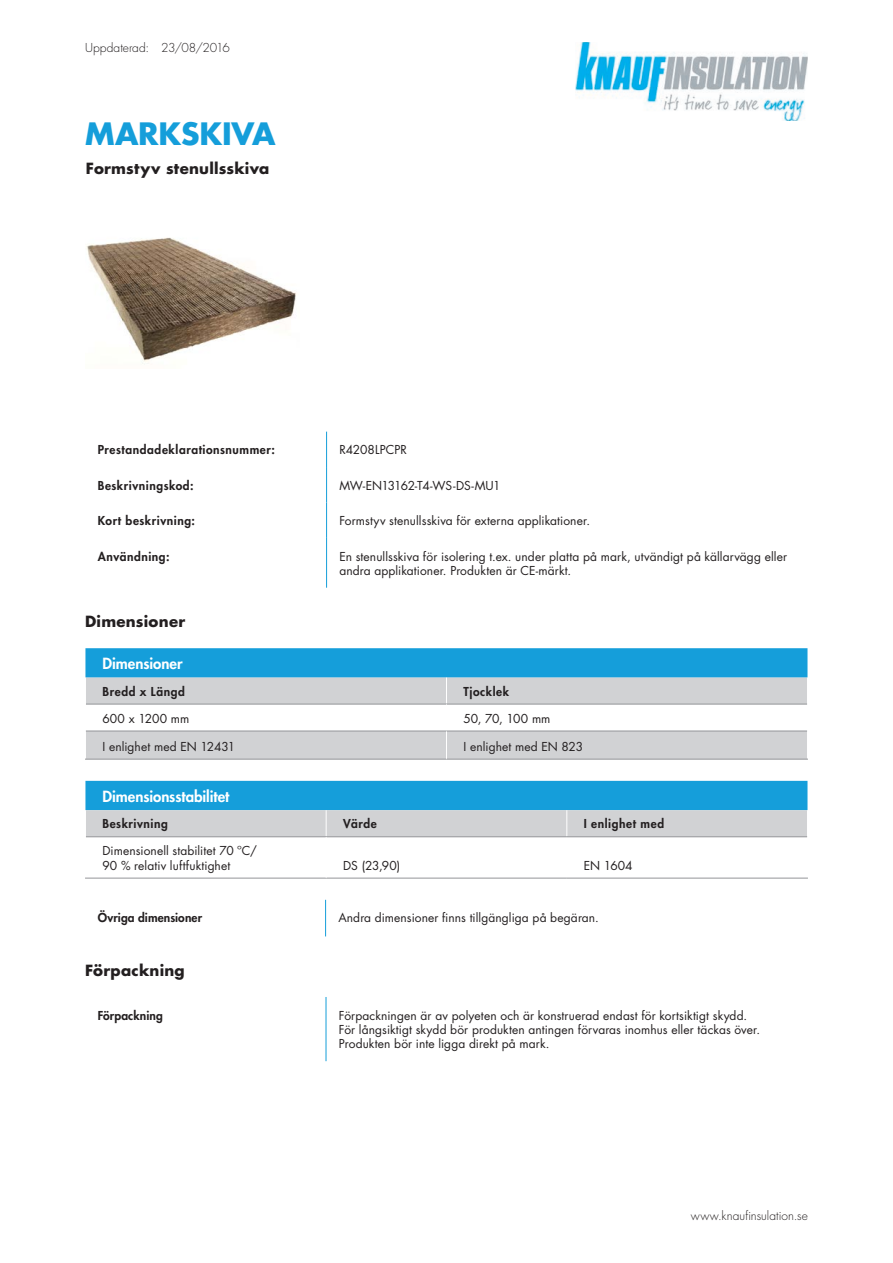
<style>
.page{position:relative;width:893px;height:1263px;background:#fff}
.page>*{position:absolute;margin:0;border:0;box-sizing:border-box;transform-origin:0 0}
.t1{font:700 30px "Futura Std";letter-spacing:-.005em;color:#159eda}
.t2{font:700 15px "Futura Std";letter-spacing:.015em;color:#231f20}
.t3{font:800 15px "Futura Std";letter-spacing:-.005em;color:#fff}
.t4{font:12px/14.4px "Futura Std";letter-spacing:.01em;color:#231f20}
.t5{font:800 12px "Futura Std";letter-spacing:.045em;color:#231f20}
.t6{font:300 12px "Futura Std";letter-spacing:.005em;color:#231f20}
.t7{font:800 12px "Futura Std";letter-spacing:.01em;color:#231f20}
.t8{font:12px "Futura Std";letter-spacing:-.04em;color:#231f20}
</style>
<div class="page">
<img style="left:86px;top:237px;width:211px;height:127px">
<hr style="left:326px;top:432px;width:1px;height:35px;background:#159eda">
<hr style="left:326px;top:467px;width:1px;height:35px;background:#159eda">
<hr style="left:326px;top:502px;width:1px;height:36px;background:#159eda">
<hr style="left:326px;top:538px;width:1px;height:50px;background:#159eda">
<hr style="left:85px;top:759px;width:361px;height:1px;background:#939598">
<hr style="left:446px;top:759px;width:362px;height:1px;background:#939598">
<svg style="left:85px;top:648px;width:723px;height:111px"></svg>
<svg style="left:85px;top:781px;width:723px;height:56px;background:#6eb6d7"></svg>
<hr style="left:85px;top:878px;width:241px;height:1px;background:#939598">
<hr style="left:326px;top:878px;width:241px;height:1px;background:#939598">
<hr style="left:567px;top:878px;width:241px;height:1px;background:#939598">
<hr style="left:326px;top:836px;width:241px;height:1px;background:#939598">
<hr style="left:567px;top:836px;width:240px;height:1px;background:#939598">
<hr style="left:325px;top:900px;width:1px;height:36px;background:#159eda">
<hr style="left:326px;top:997px;width:1px;height:64px;background:#159eda">
<img style="left:576px;top:43px;width:232px;height:78px">
<p class="t6" style="left:85px;top:41px;width:146px">Uppdaterad: 23/08/2016</p>
<h1 class="t1" style="left:85px;top:113px;width:192px">MARKSKIVA</h1>
<h2 class="t2" style="left:86px;top:158px;width:185px">Formstyv stenullsskiva</h2>
<p class="t5" style="left:98px;top:442px;width:179px">Prestandadeklarationsnummer:</p>
<p class="t4" style="left:339px;top:443px;width:69px">R4208LPCPR</p>
<p class="t5" style="left:98px;top:478px;width:97px">Beskrivningskod:</p>
<p class="t8" style="left:339px;top:478px;width:163px">MW-EN13162-T4-WS-DS-MU1</p>
<p class="t5" style="left:98px;top:513px;width:99px">Kort beskrivning:</p>
<p class="t4" style="left:339px;top:514px;width:252px">Formstyv stenullsskiva för externa applikationer.</p>
<p class="t5" style="left:98px;top:548px;width:73px">Användning:</p>
<p class="t4" style="left:339px;top:549px;width:449px">En stenullsskiva för isolering t.ex. under platta på mark, utvändigt på källarvägg eller andra applikationer. Produkten är CE-märkt.</p>
<h2 class="t2" style="left:85px;top:611px;width:102px">Dimensioner</h2>
<h4 class="t3" style="left:102px;top:654px;width:82px">Dimensioner</h4>
<p class="t5" style="left:102px;top:683px;width:84px">Bredd x Längd</p>
<p class="t5" style="left:463px;top:683px;width:47px">Tjocklek</p>
<p class="t4" style="left:102px;top:711px;width:88px">600 x 1200 mm</p>
<p class="t4" style="left:463px;top:711px;width:88px">50, 70, 100 mm</p>
<p class="t4" style="left:102px;top:739px;width:134px">I enlighet med EN 12431</p>
<p class="t4" style="left:463px;top:739px;width:121px">I enlighet med EN 823</p>
<h4 class="t3" style="left:102px;top:787px;width:128px">Dimensionsstabilitet</h4>
<p class="t5" style="left:102px;top:816px;width:67px">Beskrivning</p>
<p class="t5" style="left:343px;top:816px;width:35px">Värde</p>
<p class="t5" style="left:584px;top:816px;width:82px">I enlighet med</p>
<p class="t4" style="left:102px;top:844px;width:156px">Dimensionell stabilitet 70 ºC/<br>90 % relativ luftfuktighet</p>
<p class="t4" style="left:343px;top:858px;width:59px">DS (23,90)</p>
<p class="t4" style="left:584px;top:858px;width:50px">EN 1604</p>
<p class="t7" style="left:98px;top:910px;width:106px">Övriga dimensioner</p>
<p class="t4" style="left:338px;top:911px;width:262px">Andra dimensioner finns tillgängliga på begäran.</p>
<h2 class="t2" style="left:85px;top:960px;width:101px">Förpackning</h2>
<p class="t7" style="left:98px;top:1007px;width:66px">Förpackning</p>
<p class="t4" style="left:339px;top:1008px;width:423px">Förpackningen är av polyeten och är konstruerad endast för kortsiktigt skydd.<br>För långsiktigt skydd bör produkten antingen förvaras inomhus eller täckas över.<br>Produkten bör inte ligga direkt på mark.</p>
<p class="t6" style="left:691px;top:1209px;width:119px">www.knaufinsulation.se</p>
</div>
